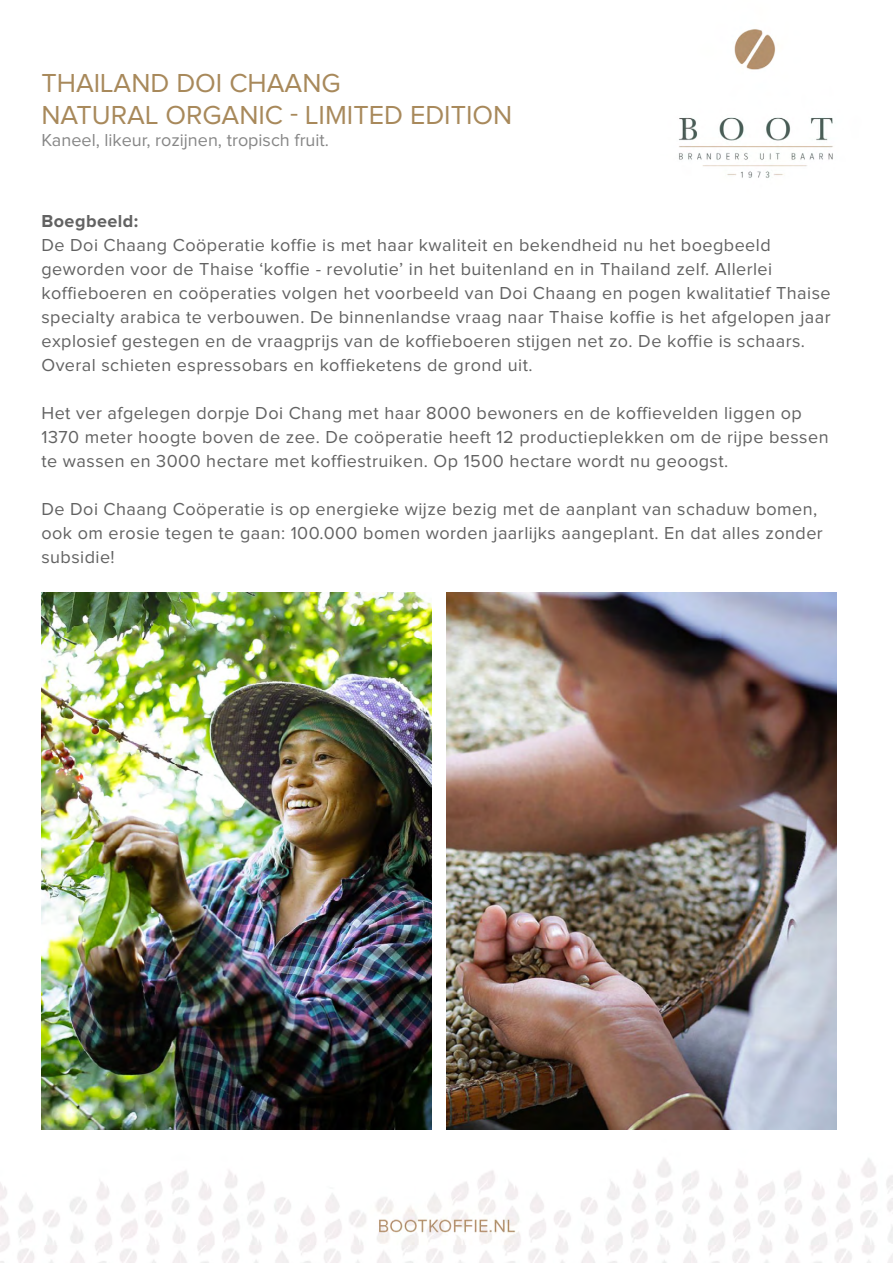
<style>
.page{position:relative;width:893px;height:1263px;background:#fff}
.page>*{position:absolute;margin:0;border:0;box-sizing:border-box;transform-origin:0 0}
.t1{font:27px/32.4px "Proxima Nova";color:#a8895b}
.t2{font:18px/24px "Proxima Nova";letter-spacing:.025em;color:#626262}
.t3{font:18px "Proxima Nova";color:#878787}
.t4{font:700 18px "Proxima Nova";letter-spacing:.025em;color:#626262}
</style>
<div class="page">
<img style="left:0;top:29px;width:893px;height:1234px">
<img style="left:446px;top:592px;width:390px;height:538px">
<img style="left:41px;top:592px;width:390px;height:538px">
<h1 class="t1" style="left:41px;top:68px;width:472px">THAILAND DOI CHAANG<br>NATURAL ORGANIC - LIMITED EDITION</h1>
<p class="t3" style="left:41px;top:131px;width:289px">Kaneel, likeur, rozijnen, tropisch fruit.</p>
<p class="t4" style="left:41px;top:213px;width:98px">Boegbeeld:</p>
<p class="t2" style="left:41px;top:234px;width:791px">De Doi Chaang Coöperatie koffie is met haar kwaliteit en bekendheid nu het boegbeeld geworden voor de Thaise ‘koffie - revolutie’ in het buitenland en in Thailand zelf. Allerlei koffieboeren en coöperaties volgen het voorbeeld van Doi Chaang en pogen kwalitatief Thaise specialty arabica te verbouwen. De binnenlandse vraag naar Thaise koffie is het afgelopen jaar explosief gestegen en de vraagprijs van de koffieboeren stijgen net zo. De koffie is schaars.<br>Overal schieten espressobars en koffieketens de grond uit.</p>
<p class="t2" style="left:41px;top:402px;width:789px">Het ver afgelegen dorpje Doi Chang met haar 8000 bewoners en de koffievelden liggen op<br>1370 meter hoogte boven de zee. De coöperatie heeft 12 productieplekken om de rijpe bessen te wassen en 3000 hectare met koffiestruiken. Op 1500 hectare wordt nu geoogst.</p>
<p class="t2" style="left:41px;top:498px;width:783px">De Doi Chaang Coöperatie is op energieke wijze bezig met de aanplant van schaduw bomen, ook om erosie tegen te gaan: 100.000 bomen worden jaarlijks aangeplant. En dat alles zonder subsidie!</p>
</div>
